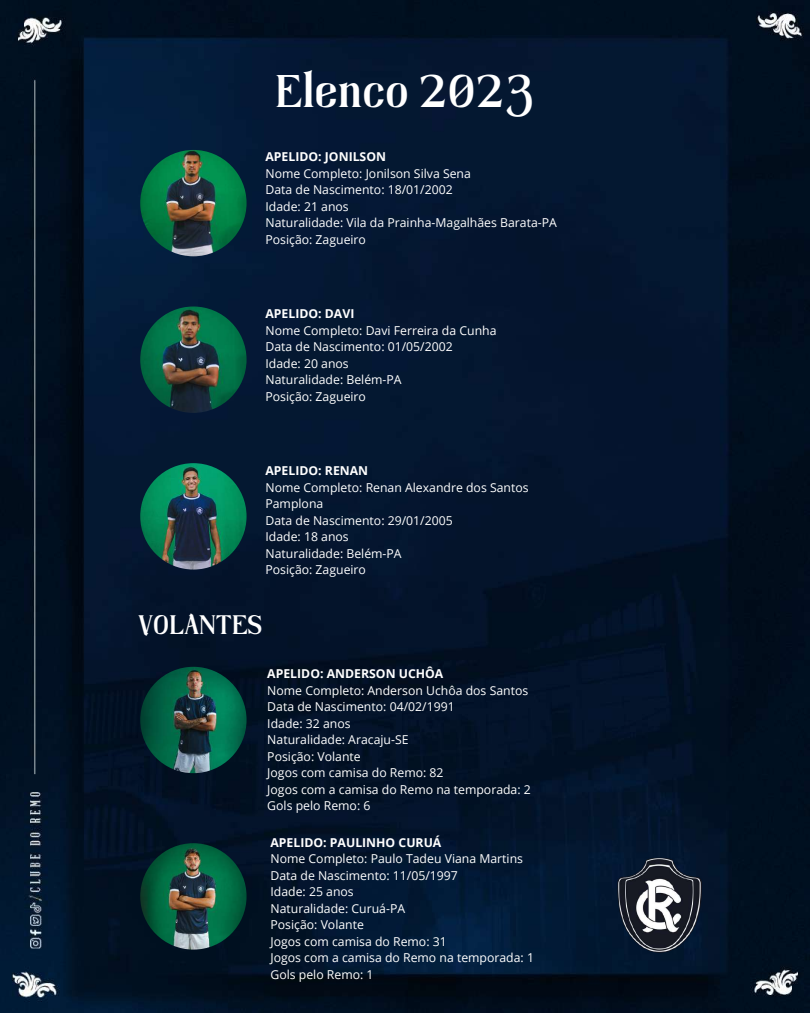
<style>
.page{position:relative;width:810px;height:1013px;background:#fff}
.page>*{position:absolute;margin:0;border:0;box-sizing:border-box;transform-origin:0 0}
.t1{font:700 47px "Tropikal";color:#fff}
.t2{font:700 27.5px "Tropikal";color:#fff}
.t3{font:12.2px/16.5px "Open Sans";color:#fff}
.t4{font:700 12.2px "Open Sans";color:#fff}
</style>
<div class="page">
<img style="left:0;top:0;width:810px;height:1012px">
<img style="left:140px;top:150px;width:107px;height:106px;border-radius:50%">
<img style="left:140px;top:306px;width:107px;height:107px;border-radius:50%">
<img style="left:140px;top:463px;width:107px;height:106px;border-radius:50%">
<img style="left:140px;top:666px;width:107px;height:107px;border-radius:50%">
<img style="left:590px;top:835px;width:139px;height:139px">
<img style="left:140px;top:843px;width:107px;height:106px;border-radius:50%">
<h1 class="t1" style="left:276px;top:71px;width:260px">Elenco 2023</h1>
<p class="t4" style="left:265px;top:148px;width:122px">APELIDO: JONILSON</p>
<p class="t3" style="left:265px;top:165px;width:293px">Nome Completo: Jonilson Silva Sena<br>Data de Nascimento: 18/01/2002<br>Idade: 21 anos<br>Naturalidade: Vila da Prainha-Magalhães Barata-PA<br>Posição: Zagueiro</p>
<p class="t4" style="left:265px;top:305px;width:90px">APELIDO: DAVI</p>
<p class="t3" style="left:265px;top:321px;width:233px">Nome Completo: Davi Ferreira da Cunha<br>Data de Nascimento: 01/05/2002<br>Idade: 20 anos<br>Naturalidade: Belém-PA<br>Posição: Zagueiro</p>
<p class="t4" style="left:265px;top:462px;width:104px">APELIDO: RENAN</p>
<p class="t3" style="left:265px;top:479px;width:265px">Nome Completo: Renan Alexandre dos Santos<br>Pamplona<br>Data de Nascimento: 29/01/2005<br>Idade: 18 anos<br>Naturalidade: Belém-PA<br>Posição: Zagueiro</p>
<h2 class="t2" style="left:139px;top:613px;width:125px">VOLANTES</h2>
<p class="t4" style="left:267px;top:665px;width:178px">APELIDO: ANDERSON UCHÔA</p>
<p class="t3" style="left:267px;top:682px;width:265px">Nome Completo: Anderson Uchôa dos Santos<br>Data de Nascimento: 04/02/1991<br>Idade: 32 anos<br>Naturalidade: Aracaju-SE<br>Posição: Volante<br>Jogos com camisa do Remo: 82<br>Jogos com a camisa do Remo na temporada: 2<br>Gols pelo Remo: 6</p>
<p class="t4" style="left:270px;top:833px;width:172px">APELIDO: PAULINHO CURUÁ</p>
<p class="t3" style="left:270px;top:850px;width:265px">Nome Completo: Paulo Tadeu Viana Martins<br>Data de Nascimento: 11/05/1997<br>Idade: 25 anos<br>Naturalidade: Curuá-PA<br>Posição: Volante<br>Jogos com camisa do Remo: 31<br>Jogos com a camisa do Remo na temporada: 1<br>Gols pelo Remo: 1</p>
</div>
